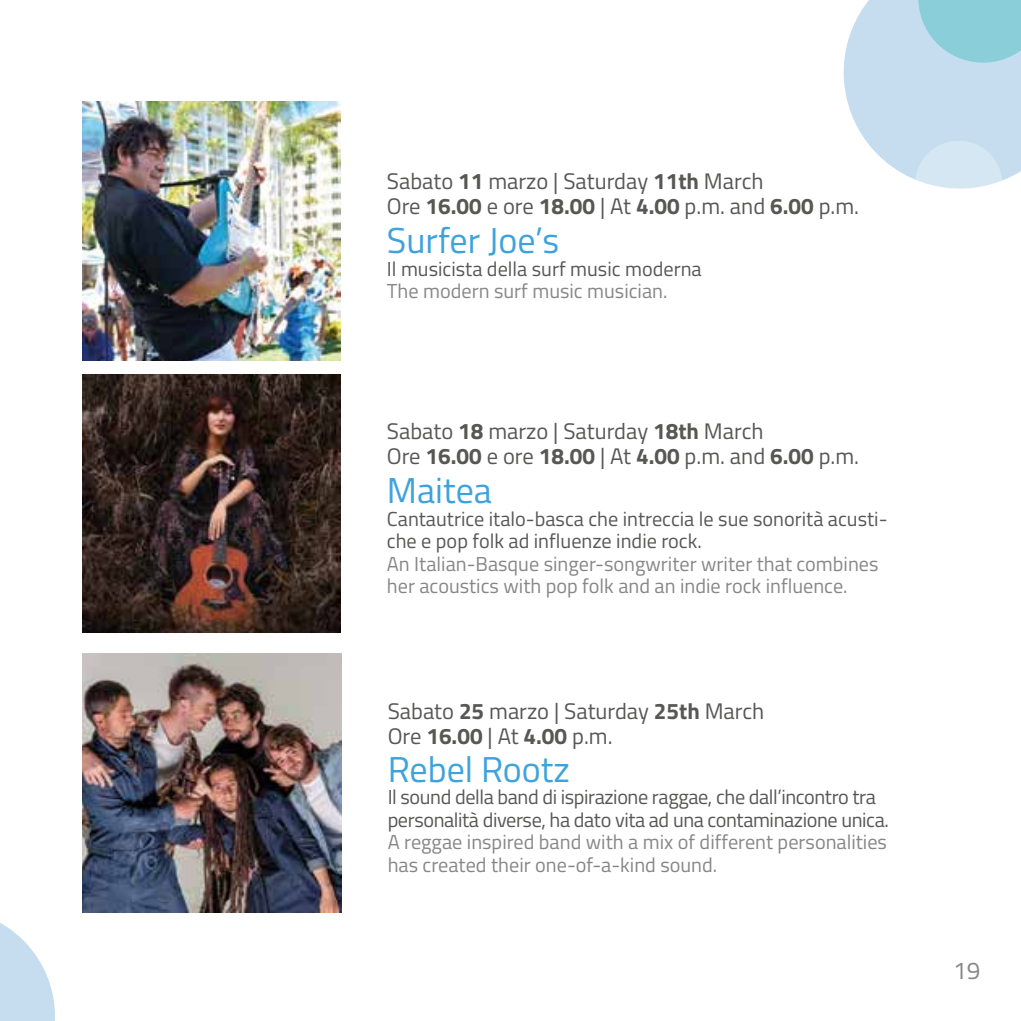
<style>
.page{position:relative;width:1021px;height:1021px;background:#fff}
.page>*{position:absolute;margin:0;border:0;box-sizing:border-box;transform-origin:0 0}
.t1{font:36px "Titillium Web";color:#3ea3dc}
.t2{font:24.3px "Titillium Web";color:#878787}
.t3{font:22.5px/24.8px "Titillium Web";color:#575756}
.t4{font:20.25px/22.5px "Titillium Web";letter-spacing:-.005em;color:#575756}
.t5{font:20.25px/22.5px "Titillium Web";color:#878787}
.s1{font-weight:700}
</style>
<div class="page">
<img style="left:82px;top:102px;width:259px;height:258px">
<img style="left:82px;top:374px;width:259px;height:259px">
<svg style="left:843px;top:0;width:177px;height:189px;background:#c4dfee"></svg>
<svg style="left:0;top:923px;width:55px;height:97px"></svg>
<img style="left:83px;top:653px;width:259px;height:259px">
<p class="t3" style="left:387px;top:168px;width:474px">Sabato <span class="s1">11</span> marzo | Saturday <span class="s1">11th</span> March<br>Ore <span class="s1">16.00</span> e ore <span class="s1">18.00</span> | At <span class="s1">4.00</span> p.m. and <span class="s1">6.00</span> p.m.</p>
<h1 class="t1" style="left:387px;top:214px;width:174px">Surfer Joe’s</h1>
<p class="t4" style="left:387px;top:256px;width:316px">Il musicista della surf music moderna</p>
<p class="t5" style="left:387px;top:279px;width:282px">The modern surf music musician.</p>
<p class="t3" style="left:387px;top:418px;width:474px">Sabato <span class="s1">18</span> marzo | Saturday <span class="s1">18th</span> March<br>Ore <span class="s1">16.00</span> e ore <span class="s1">18.00</span> | At <span class="s1">4.00</span> p.m. and <span class="s1">6.00</span> p.m.</p>
<h1 class="t1" style="left:387px;top:464px;width:107px">Maitea</h1>
<p class="t4" style="left:387px;top:506px;width:502px">Cantautrice italo-basca che intreccia le sue sonorità acusti&shy;che e pop folk ad influenze indie rock.</p>
<p class="t5" style="left:387px;top:551px;width:493px">An Italian-Basque singer-songwriter writer that combines her acoustics with pop folk and an indie rock influence.</p>
<p class="t3" style="left:387px;top:698px;width:378px">Sabato <span class="s1">25</span> marzo | Saturday <span class="s1">25th</span> March<br>Ore <span class="s1">16.00</span> | At <span class="s1">4.00</span> p.m.</p>
<h1 class="t1" style="left:387px;top:742px;width:184px">Rebel Rootz</h1>
<p class="t4" style="left:387px;top:784px;width:502px">Il sound della band di ispirazione raggae, che dall’incontro tra personalità diverse, ha dato vita ad una contaminazione unica.</p>
<p class="t5" style="left:387px;top:829px;width:501px">A reggae inspired band with a mix of different personalities has created their one-of-a-kind sound.</p>
<p class="t2" style="left:953px;top:952px;width:29px">19</p>
</div>
